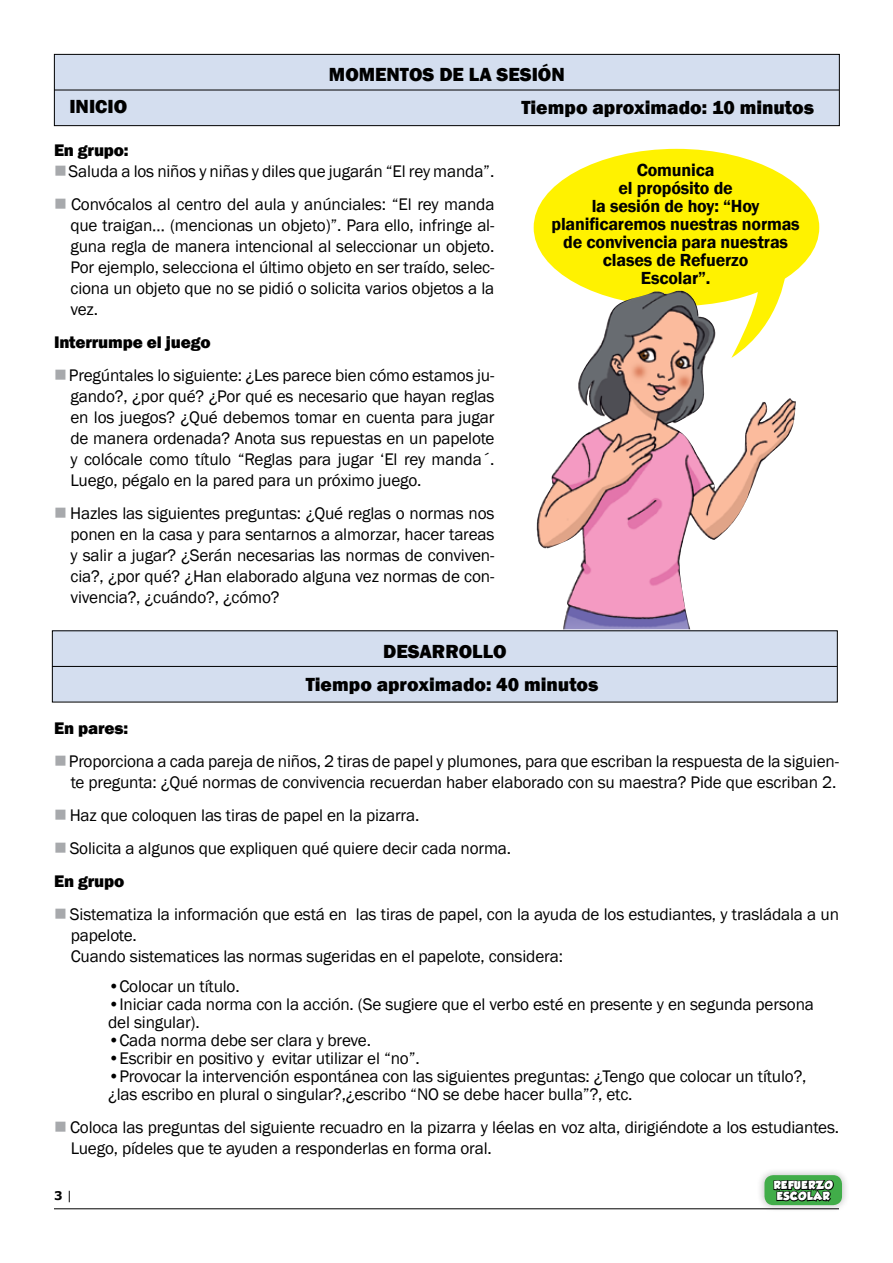
<style>
.page{position:relative;width:893px;height:1263px;background:#fff}
.page>*{position:absolute;margin:0;border:0;box-sizing:border-box;transform-origin:0 0}
.t1{font:800 19.5px/33px "Franklin Gothic";color:#000}
.t2{font:600 18px/18px "Franklin Gothic";letter-spacing:-.01em;color:#000;text-align:center}
.t3{font:17.25px/21px "Franklin Gothic";letter-spacing:-.01em;color:#000}
.t4{font:800 17.25px "Franklin Gothic";letter-spacing:-.01em;color:#000}
.t5{font:700 12px "Verdana";color:#000}
.t6{font:10.2px/10.9px "GROBOLD";letter-spacing:.07em;color:#fff}
.s1{color:#a7a9ac}
.s2{font-weight:800}
.s3{font-weight:400}
</style>
<div class="page">
<hr style="left:54px;top:1208px;width:785px;height:1px;background:#000">
<div style="left:755px;top:1165px;width:94px;height:47px;background:#000;opacity:.25"></div>
<div style="left:764px;top:1175px;width:78px;height:30px;background:#41ad49;border-radius:9px"></div>
<svg style="left:772px;top:1180px;width:63px;height:32px"></svg>
<div style="left:54px;top:54px;width:785px;height:72px;background:#d4deef"></div>
<div style="left:54px;top:54px;width:786px;height:72px;border:1px solid #000"></div>
<hr style="left:54px;top:90px;width:785px;height:1px;background:#000">
<div style="left:52px;top:631px;width:785px;height:71px;background:#d4deef"></div>
<hr style="left:52px;top:666px;width:785px;height:1px;background:#000">
<div style="left:534px;top:149px;width:285px;height:157px;background:#fff200;border-radius:50%"></div>
<img style="left:536px;top:291px;width:260px;height:338px">
<svg style="left:731px;top:277px;width:56px;height:81px"></svg>
<p class="t1" style="left:329px;top:58px;width:235px">MOMENTOS DE LA SESIóN</p>
<p class="t1" style="left:69px;top:89px;width:59px">INICIO</p>
<p class="t1" style="left:521px;top:91px;width:294px">Tiempo aproximado: 10 minutos</p>
<p class="t4" style="left:54px;top:139px;width:76px">En grupo:</p>
<p class="t3" style="left:54px;top:161px;width:442px"><span class="s1">■</span>Saluda a los niños y niñas y diles que jugarán “El rey manda”.</p>
<p class="t3" style="left:71px;top:194px;width:425px;text-align:justify;text-indent:-17px"><span class="s1">■</span> Convócalos al centro del aula y anúnciales: “El rey manda que traigan… (mencionas un objeto)”. Para ello, infringe al&shy;guna regla de manera intencional al seleccionar un objeto.<br>Por ejemplo, selecciona el último objeto en ser traído, selec&shy;ciona un objeto que no se pidió o solicita varios objetos a la vez.</p>
<p class="t4" style="left:54px;top:331px;width:158px">Interrumpe el juego</p>
<p class="t3" style="left:71px;top:365px;width:425px;text-align:justify;text-indent:-17px"><span class="s1">■</span>Pregúntales lo siguiente: ¿Les parece bien cómo estamos ju&shy;gando?, ¿por qué? ¿Por qué es necesario que hayan reglas en los juegos? ¿Qué debemos tomar en cuenta para jugar de manera ordenada? Anota sus repuestas en un papelote y colócale como título “Reglas para jugar ‘El rey manda´.<br>Luego, pégalo en la pared para un próximo juego.</p>
<p class="t3" style="left:71px;top:503px;width:426px;text-align:justify;text-indent:-17px"><span class="s1">■</span> Hazles las siguientes preguntas: ¿Qué reglas o normas nos ponen en la casa y para sentarnos a almorzar, hacer tareas y salir a jugar? ¿Serán necesarias las normas de conviven&shy;cia?, ¿por qué? ¿Han elaborado alguna vez normas de con&shy;vivencia?, ¿cuándo?, ¿cómo?</p>
<p class="t1" style="left:306px;top:634px;width:294px;text-indent:78px">DESARROLLO<br>Tiempo aproximado: 40 minutos</p>
<p class="t4" style="left:54px;top:717px;width:75px">En pares:</p>
<p class="t3" style="left:54px;top:751px;width:786px;text-align:right"><span class="s1">■</span>Proporciona a cada pareja de niños, 2 tiras de papel y plumones, para que escriban la respuesta de la siguien&shy;te pregunta: ¿Qué normas de convivencia recuerdan haber elaborado con su maestra? Pide que escriban 2.</p>
<p class="t3" style="left:54px;top:805px;width:367px"><span class="s1">■</span> Haz que coloquen las tiras de papel en la pizarra.</p>
<p class="t3" style="left:54px;top:832px;width:459px;line-height:33px"><span class="s1">■</span> Solicita a algunos que expliquen qué quiere decir cada norma.<br><span class="s2">En grupo</span></p>
<p class="t3" style="left:71px;top:904px;width:770px;text-indent:-17px"><span class="s1">■</span> Sistematiza la información que está en las tiras de papel, con la ayuda de los estudiantes, y trasládala a un papelote.<br>Cuando sistematices las normas sugeridas en el papelote, considera:</p>
<p class="t3" style="left:108px;top:976px;width:133px">•Colocar un título.</p>
<p class="t3" style="left:108px;top:995px;width:707px;line-height:18px">•Iniciar cada norma con la acción. (Se sugiere que el verbo esté en presente y en segunda persona del singular).</p>
<p class="t3" style="left:108px;top:1030px;width:264px">•Cada norma debe ser clara y breve.</p>
<p class="t3" style="left:108px;top:1048px;width:313px">•Escribir en positivo y evitar utilizar el “no”.</p>
<p class="t3" style="left:108px;top:1067px;width:700px;line-height:18px">•Provocar la intervención espontánea con las siguientes preguntas: ¿Tengo que colocar un título?, ¿las escribo en plural o singular?,¿escribo “NO se debe hacer bulla”?, etc.</p>
<p class="t3" style="left:71px;top:1117px;width:770px;text-indent:-17px"><span class="s1">■</span> Coloca las preguntas del siguiente recuadro en la pizarra y léelas en voz alta, dirigiéndote a los estudiantes.<br>Luego, pídeles que te ayuden a responderlas en forma oral.</p>
<p class="t2" style="left:551px;top:161px;width:250px">Comunica<br>el propósito de<br>la sesión de hoy: “Hoy planificaremos nuestras normas de convivencia para nuestras clases de Refuerzo<br>Escolar”.</p>
<p class="t5" style="left:54px;top:1187px;width:20px">3 <span class="s3">|</span></p>
<p class="t6" style="left:774px;top:1180px;width:60px">REFUERZO<br>ESCOLAR</p>
</div>
